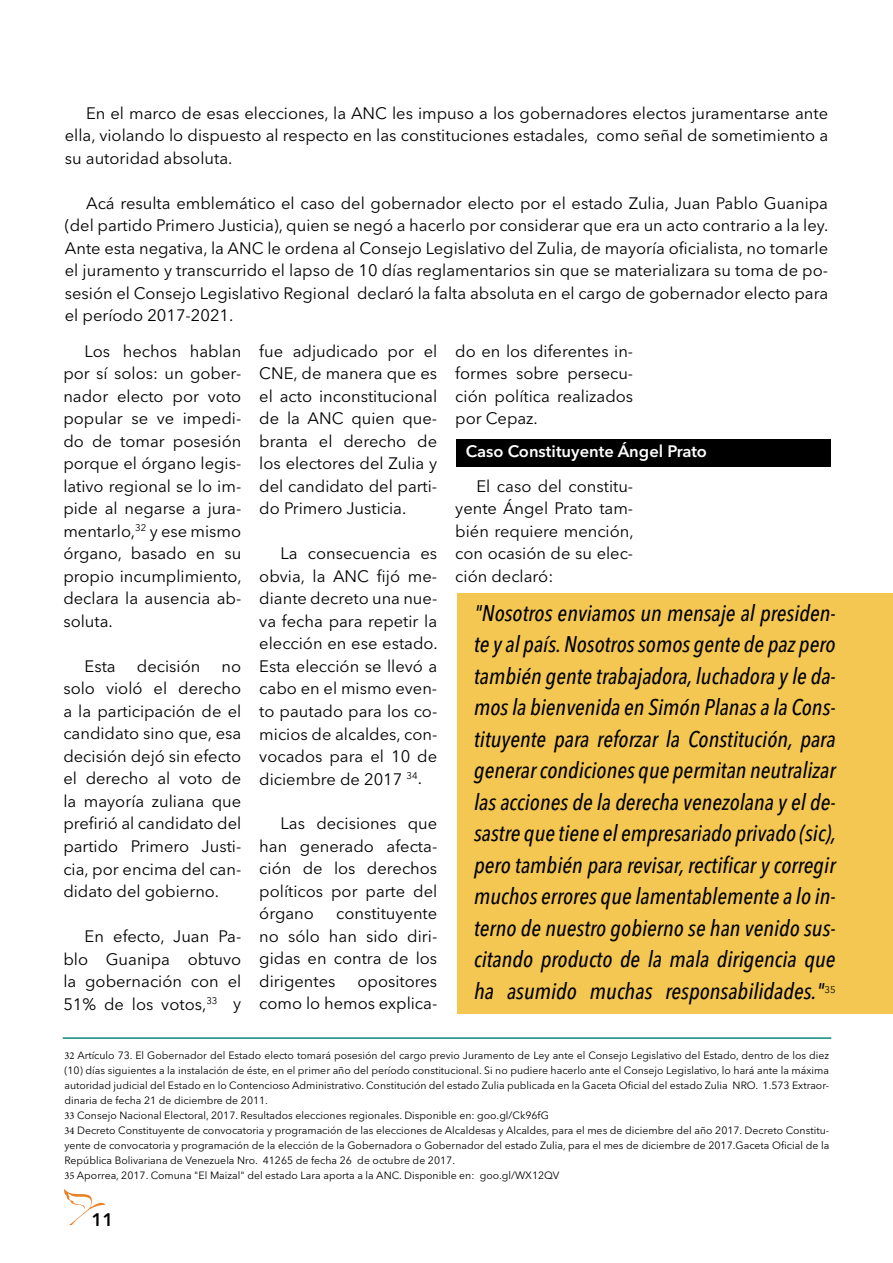
<style>
.page{position:relative;width:893px;height:1263px;background:#fff}
.page>*{position:absolute;margin:0;border:0;box-sizing:border-box;transform-origin:0 0}
.t1{font:italic 500 condensed 22.5px/31.5px "Avenir Next LT Pro";color:#000;text-align:justify}
.t2{font:600 18px "Avenir Next LT Pro";color:#000}
.t3{font:16.5px/22.5px "Avenir Next LT Pro";color:#000;text-align:justify}
.t4{font:600 16.5px "Avenir Next LT Pro";color:#fff}
.t5{font:10.5px/15px "Avenir Next LT Pro";color:#000}
.t6{font:9.6px "Avenir Next LT Pro";color:#000}
.s1{font-family:"Minion Pro"}
</style>
<div class="page">
<svg style="left:64px;top:1189px;width:41px;height:36px"></svg>
<div style="left:457px;top:593px;width:436px;height:421px;background:#f4c753"></div>
<hr style="left:63px;top:1037px;width:768px;height:2px;background:#0e8a7c">
<div style="left:456px;top:439px;width:374px;height:28px;background:#000"></div>
<p class="t3" style="left:65px;top:102px;width:765px;text-indent:21px">En el marco de esas elecciones, la ANC les impuso a los gobernadores electos juramentarse ante ella, violando lo dispuesto al respecto en las constituciones estadales, como señal de sometimiento a su autoridad absoluta.</p>
<p class="t3" style="left:65px;top:192px;width:765px;text-indent:21px">Acá resulta emblemático el caso del gobernador electo por el estado Zulia, Juan Pablo Guanipa (del partido Primero Justicia), quien se negó a hacerlo por considerar que era un acto contrario a la ley.<br>Ante esta negativa, la ANC le ordena al Consejo Legislativo del Zulia, de mayoría oficialista, no tomarle el juramento y transcurrido el lapso de 10 días reglamentarios sin que se materializara su toma de po&shy;sesión el Consejo Legislativo Regional declaró la falta absoluta en el cargo de gobernador electo para el período 2017-2021.</p>
<p class="t3" style="left:63px;top:340px;width:180px;text-indent:21px">Los hechos hablan por sí solos: un gober&shy;nador electo por voto popular se ve impedi&shy;do de tomar posesión porque el órgano legis&shy;lativo regional se lo im&shy;pide al negarse a jura&shy;mentarlo,<sup>32</sup> y ese mismo órgano, basado en su propio incumplimiento, declara la ausencia ab&shy;soluta.</p>
<p class="t3" style="left:85px;top:655px;width:33px">Esta</p>
<p class="t3" style="left:137px;top:655px;width:65px">decisión</p>
<p class="t3" style="left:63px;top:655px;width:179px;text-indent:158px">no solo violó el derecho a la participación de el candidato sino que, esa decisión dejó sin efecto el derecho al voto de la mayoría zuliana que prefirió al candidato del partido Primero Justi&shy;cia, por encima del can&shy;didato del gobierno.</p>
<p class="t3" style="left:63px;top:925px;width:179px;text-indent:21px">En efecto, Juan Pa&shy;blo Guanipa obtuvo la gobernación con el 51% de los votos,<sup>33</sup> y</p>
<p class="t3" style="left:259px;top:340px;width:179px">fue adjudicado por el CNE, de manera que es el acto inconstitucional de la ANC quien que&shy;branta el derecho de los electores del Zulia y del candidato del parti&shy;do Primero Justicia.</p>
<p class="t3" style="left:259px;top:542px;width:180px;text-indent:21px">La consecuencia es obvia, la ANC fijó me&shy;diante decreto una nue&shy;va fecha para repetir la elección en ese estado.<br>Esta elección se llevó a cabo en el mismo even&shy;to pautado para los co&shy;micios de alcaldes, con&shy;vocados para el 10 de diciembre de 2017 <sup>34</sup>.</p>
<p class="t3" style="left:259px;top:812px;width:179px;text-indent:21px">Las decisiones que han generado afecta&shy;ción de los derechos políticos por parte del órgano</p>
<p class="t3" style="left:259px;top:902px;width:179px;text-indent:77px">constituyente no sólo han sido diri&shy;gidas en contra de los dirigentes</p>
<p class="t3" style="left:259px;top:970px;width:179px;text-align:right">opositores<br>como lo hemos explica-</p>
<p class="t3" style="left:455px;top:340px;width:179px">do en los diferentes in&shy;formes sobre persecu&shy;ción política realizados por Cepaz.</p>
<p class="t4" style="left:466px;top:442px;width:243px">Caso Constituyente Ángel Prato</p>
<p class="t3" style="left:455px;top:475px;width:180px;text-indent:21px">El caso del constitu&shy;yente Ángel Prato tam&shy;bién requiere mención, con ocasión de su elec&shy;ción declaró:</p>
<p class="t1" style="left:474px;top:597px;width:364px">"Nosotros enviamos un mensaje al presiden&shy;te y al país. Nosotros somos gente de paz pero también gente trabajadora, luchadora y le da&shy;mos la bienvenida en Simón Planas a la Cons&shy;tituyente para reforzar la Constitución, para generar condiciones que permitan neutralizar las acciones de la derecha venezolana y el de&shy;sastre que tiene el empresariado privado (sic), pero también para revisar, rectificar y corregir muchos errores que lamentablemente a lo in&shy;terno de nuestro gobierno se han venido sus&shy;citando producto de la mala dirigencia que ha asumido muchas responsabilidades."</p>
<p class="t6" style="left:824px;top:984px;width:13px">35</p>
<p class="t5" style="left:64px;top:1047px;width:766px"><span class="s1">32</span> Artículo 73. El Gobernador del Estado electo tomará posesión del cargo previo Juramento de Ley ante el Consejo Legislativo del Estado, dentro de los diez (10) días siguientes a la instalación de éste, en el primer año del período constitucional. Si no pudiere hacerlo ante el Consejo Legislativo, lo hará ante la máxima autoridad judicial del Estado en lo Contencioso Administrativo. Constitución del estado Zulia publicada en la Gaceta Oficial del estado Zulia NRO. 1.573 Extraor&shy;dinaria de fecha 21 de diciembre de 2011.<br><span class="s1">33</span> Consejo Nacional Electoral, 2017. Resultados elecciones regionales. Disponible en: goo.gl/Ck96fG<br><span class="s1">34</span> Decreto Constituyente de convocatoria y programación de las elecciones de Alcaldesas y Alcaldes, para el mes de diciembre del año 2017. Decreto Constitu&shy;yente de convocatoria y programación de la elección de la Gobernadora o Gobernador del estado Zulia, para el mes de diciembre de 2017.Gaceta Oficial de la República Bolivariana de Venezuela Nro. 41265 de fecha 26 de octubre de 2017.<br><span class="s1">35</span> Aporrea, 2017. Comuna "El Maizal" del estado Lara aporta a la ANC. Disponible en: goo.gl/WX12QV</p>
<p class="t2" style="left:91px;top:1208px;width:23px">11</p>
</div>
